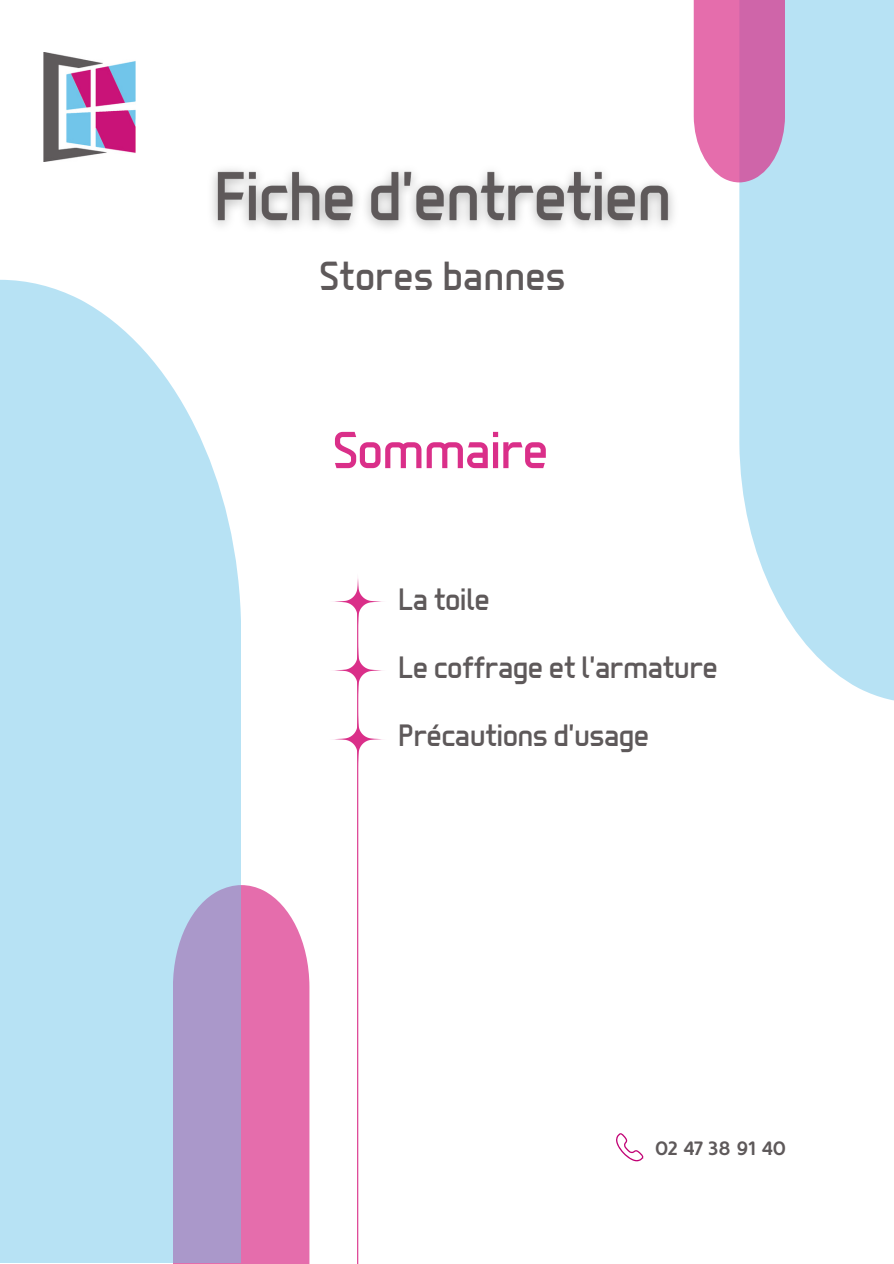
<style>
.page{position:relative;width:894px;height:1264px;background:#fff}
.page>*{position:absolute;margin:0;border:0;box-sizing:border-box;transform-origin:0 0}
.t1{font:51.75px "Tenby Five";color:#da2f89}
.t2{font:40.5px "Tenby Five";letter-spacing:.02em;color:#5e595a}
.t3{font:30.75px "Tenby Five";color:#5e595a}
.t4{font:700 19.2px "Oblik";color:#5e595a}
</style>
<div class="page">
<div style="left:173px;top:885px;width:136px;height:378px;background:#e56dac"></div>
<svg style="left:0;top:280px;width:241px;height:982px;background:#bbdcf0"></svg>
<hr style="left:357px;top:608px;width:1px;height:655px;background:#da2f89">
<svg style="left:333px;top:578px;width:50px;height:51px"></svg>
<svg style="left:739px;top:0;width:154px;height:701px;background:#bee4f5"></svg>
<svg style="left:693px;top:0;width:91px;height:182px;background:#da74b1"></svg>
<img style="left:212px;top:169px;width:462px;height:59px">
<svg style="left:333px;top:642px;width:50px;height:56px"></svg>
<svg style="left:616px;top:1133px;width:27px;height:28px"></svg>
<svg style="left:333px;top:711px;width:50px;height:56px"></svg>
<img style="left:43px;top:53px;width:93px;height:109px">
<h3 class="t2" style="left:319px;top:259px;width:247px">Stores bannes</h3>
<h2 class="t1" style="left:333px;top:429px;width:216px">Sommaire</h2>
<p class="t3" style="left:398px;top:587px;width:92px">La toile</p>
<h4 class="t3" style="left:398px;top:654px;width:320px">Le coffrage et l’armature</h4>
<p class="t3" style="left:398px;top:723px;width:252px">Précautions d’usage</p>
<p class="t4" style="left:655px;top:1137px;width:132px">02 47 38 91 40</p>
</div>
